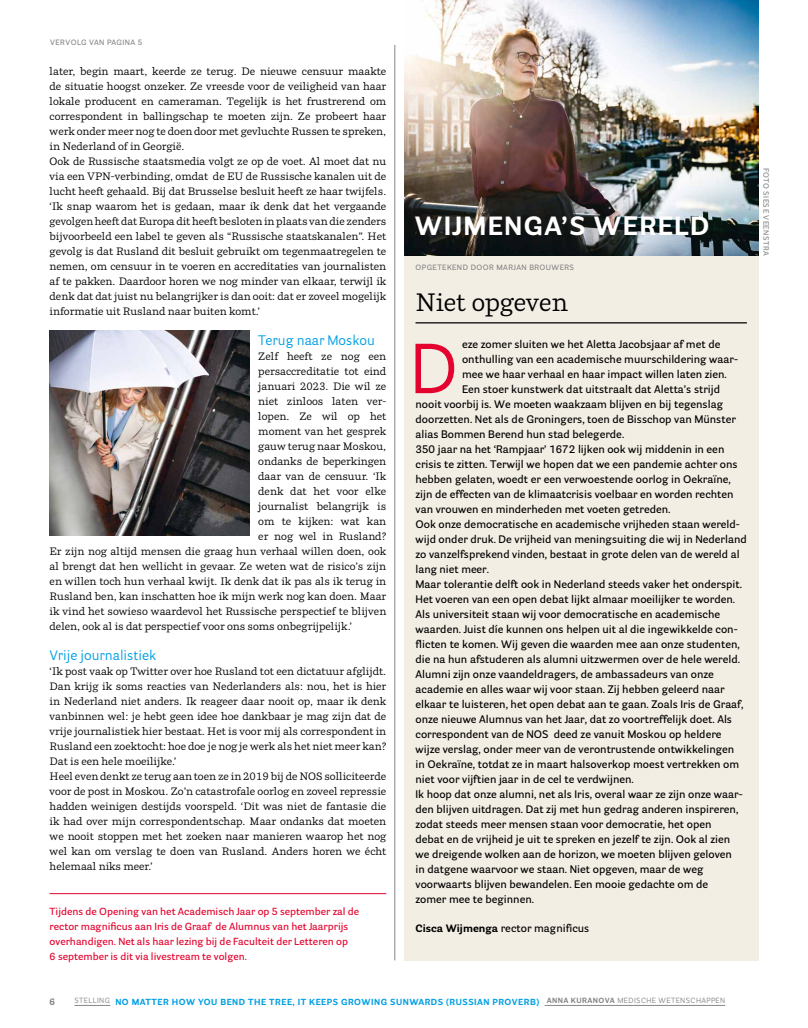
<style>
.page{position:relative;width:808px;height:1028px;background:#fff}
.page>*{position:absolute;margin:0;border:0;box-sizing:border-box;transform-origin:0 0}
.t1{font:70.25px "Parry Grotesque";color:#e4032e}
.t2{font:700 26.25px "Parry Grotesque";letter-spacing:.05em;color:#fff}
.t3{font:25px "Parry";color:#000}
.t4{font:13.75px "Parry Grotesque";color:#009fe3}
.t5{font:10.62px/15px "Parry";color:#000}
.t6{font:600 10.62px "Parry Grotesque";color:#000}
.t7{font:600 10px/15px "Parry Grotesque";color:#e4032e}
.t8{font:700 9.38px "Parry Grotesque";color:#878686}
.t9{font:700 8.75px "Parry Grotesque";letter-spacing:.06em;color:#009fe3}
.t10{font:600 7.5px "Parry Grotesque";letter-spacing:.06em;color:#878686}
.s1{font-weight:700}
</style>
<div class="page">
<div style="left:404px;top:45px;width:354px;height:915px;background:#f3eee4"></div>
<hr style="left:394px;top:45px;width:1px;height:915px;background:#878686">
<hr style="left:415px;top:322px;width:332px;height:1px;background:#000">
<img style="left:404px;top:0;width:354px;height:255px">
<hr style="left:74px;top:1005px;width:36px;height:1px;background:#878686">
<hr style="left:547px;top:1005px;width:178px;height:1px;background:#878686">
<img style="left:50px;top:330px;width:199px;height:205px">
<hr style="left:50px;top:893px;width:336px;height:1px;background:#e4032e">
<p class="t10" style="left:50px;top:38px;width:94px">VERVOLG VAN PAGINA 5</p>
<p class="t5" style="left:50px;top:64px;width:338px">later, begin maart, keerde ze terug. De nieuwe censuur maakte de situatie hoogst onzeker. Ze vreesde voor de veiligheid van haar lokale producent en cameraman. Tegelijk is het frustrerend om correspondent in ballingschap te moeten zijn. Ze probeert haar werk onder meer nog te doen door met gevluchte Russen te spreken, in Nederland of in Georgië.<br>Ook de Russische staatsmedia volgt ze op de voet. Al moet dat nu via een VPN-verbinding, omdat de EU de Russische kanalen uit de lucht heeft gehaald. Bij dat Brusselse besluit heeft ze haar twijfels. ‘Ik snap waarom het is gedaan, maar ik denk dat het vergaande gevolgen heeft dat Europa dit heeft besloten in plaats van die zenders bijvoorbeeld een label te geven als “Russische staatskanalen”. Het gevolg is dat Rusland dit besluit gebruikt om tegenmaatregelen te nemen, om censuur in te voeren en accreditaties van journalisten af te pakken. Daardoor horen we nog minder van elkaar, terwijl ik denk dat dat juist nu belangrijker is dan ooit: dat er zoveel mogelijk informatie uit Rusland naar buiten komt.’</p>
<p class="t4" style="left:258px;top:332px;width:118px">Terug naar Moskou</p>
<p class="t5" style="left:258px;top:349px;width:129px">Zelf heeft ze nog een</p>
<p class="t5" style="left:258px;top:364px;width:129px">persaccreditatie tot eind</p>
<p class="t5" style="left:258px;top:379px;width:129px">januari 2023. Die wil ze</p>
<p class="t5" style="left:258px;top:394px;width:129px">niet zinloos laten ver-</p>
<p class="t5" style="left:258px;top:409px;width:129px">lopen. Ze wil op het</p>
<p class="t5" style="left:258px;top:424px;width:129px">moment van het gesprek</p>
<p class="t5" style="left:258px;top:439px;width:129px">gauw terug naar Moskou,</p>
<p class="t5" style="left:258px;top:454px;width:129px">ondanks de beperkingen</p>
<p class="t5" style="left:258px;top:469px;width:129px">daar van de censuur. ‘Ik</p>
<p class="t5" style="left:258px;top:484px;width:129px">denk dat het voor elke</p>
<p class="t5" style="left:258px;top:499px;width:129px">journalist belangrijk is</p>
<p class="t5" style="left:258px;top:514px;width:129px">om te kijken: wat kan</p>
<p class="t5" style="left:258px;top:529px;width:129px">er nog wel in Rusland?</p>
<p class="t5" style="left:50px;top:544px;width:338px">Er zijn nog altijd mensen die graag hun verhaal willen doen, ook</p>
<p class="t5" style="left:50px;top:559px;width:338px">al brengt dat hen wellicht in gevaar. Ze weten wat de risico’s zijn</p>
<p class="t5" style="left:50px;top:574px;width:338px">en willen toch hun verhaal kwijt. Ik denk dat ik pas als ik terug in</p>
<p class="t5" style="left:50px;top:589px;width:338px">Rusland ben, kan inschatten hoe ik mijn werk nog kan doen. Maar</p>
<p class="t5" style="left:50px;top:604px;width:338px">ik vind het sowieso waardevol het Russische perspectief te blijven</p>
<p class="t5" style="left:50px;top:619px;width:304px">delen, ook al is dat perspectief voor ons soms onbegrijpelijk.’</p>
<p class="t4" style="left:50px;top:647px;width:108px">Vrije journalistiek</p>
<p class="t5" style="left:50px;top:664px;width:338px">‘Ik post vaak op Twitter over hoe Rusland tot een dictatuur afglijdt.<br>Dan krijg ik soms reacties van Nederlanders als: nou, het is hier in Nederland niet anders. Ik reageer daar nooit op, maar ik denk vanbinnen wel: je hebt geen idee hoe dankbaar je mag zijn dat de vrije journalistiek hier bestaat. Het is voor mij als correspondent in Rusland een zoektocht: hoe doe je nog je werk als het niet meer kan?<br>Dat is een hele moeilijke.’<br>Heel even denkt ze terug aan toen ze in 2019 bij de NOS solliciteerde voor de post in Moskou. Zo’n catastrofale oorlog en zoveel repressie hadden weinigen destijds voorspeld. ‘Dit was niet de fantasie die ik had over mijn correspondentschap. Maar ondanks dat moeten we nooit stoppen met het zoeken naar manieren waarop het nog wel kan om verslag te doen van Rusland. Anders horen we écht helemaal niks meer.’</p>
<p class="t7" style="left:50px;top:904px;width:311px">Tijdens de Opening van het Academisch Jaar op 5 september zal de rector magnificus aan Iris de Graaf de Alumnus van het Jaarprijs overhandigen. Net als haar lezing bij de Faculteit der Letteren op<br>6 september is dit via livestream te volgen.</p>
<h2 class="t2" style="left:415px;top:209px;width:296px">WIJMENGA’S WERELD</h2>
<p class="t10" style="left:415px;top:263px;width:160px">OPGETEKEND DOOR MARJAN BROUWERS</p>
<h3 class="t3" style="left:415px;top:287px;width:154px">Niet opgeven</h3>
<h1 class="t1" style="left:410px;top:325px;width:50px">D</h1>
<p class="t6" style="left:462px;top:337px;width:260px">eze zomer sluiten we het Aletta Jacobsjaar af met de</p>
<p class="t6" style="left:462px;top:352px;width:277px">onthulling van een academische muurschildering waar-</p>
<p class="t6" style="left:462px;top:367px;width:266px">mee we haar verhaal en haar impact willen laten zien.</p>
<p class="t6" style="left:462px;top:382px;width:260px">Een stoer kunstwerk dat uitstraalt dat Aletta’s strijd</p>
<p class="t6" style="left:415px;top:397px;width:309px">nooit voorbij is. We moeten waakzaam blijven en bij tegenslag</p>
<p class="t6" style="left:415px;top:412px;width:322px">doorzetten. Net als de Groningers, toen de Bisschop van Münster</p>
<p class="t6" style="left:415px;top:427px;width:210px">alias Bommen Berend hun stad belegerde.</p>
<p class="t6" style="left:415px;top:442px;width:310px">350 jaar na het ‘Rampjaar’ 1672 lijken ook wij middenin in een</p>
<p class="t6" style="left:415px;top:457px;width:324px">crisis te zitten. Terwijl we hopen dat we een pandemie achter ons</p>
<p class="t6" style="left:415px;top:472px;width:317px">hebben gelaten, woedt er een verwoestende oorlog in Oekraïne,</p>
<p class="t6" style="left:415px;top:487px;width:320px">zijn de effecten van de klimaatcrisis voelbaar en worden rechten</p>
<p class="t6" style="left:415px;top:502px;width:257px">van vrouwen en minderheden met voeten getreden.</p>
<p class="t6" style="left:415px;top:517px;width:326px">Ook onze democratische en academische vrijheden staan wereld-</p>
<p class="t6" style="left:415px;top:532px;width:333px">wijd onder druk. De vrijheid van meningsuiting die wij in Nederland</p>
<p class="t6" style="left:415px;top:547px;width:326px">zo vanzelfsprekend vinden, bestaat in grote delen van de wereld al</p>
<p class="t6" style="left:415px;top:562px;width:75px">lang niet meer.</p>
<p class="t6" style="left:415px;top:577px;width:328px">Maar tolerantie delft ook in Nederland steeds vaker het onderspit.</p>
<p class="t6" style="left:415px;top:592px;width:321px">Het voeren van een open debat lijkt almaar moeilijker te worden.</p>
<p class="t6" style="left:415px;top:607px;width:306px">Als universiteit staan wij voor democratische en academische</p>
<p class="t6" style="left:415px;top:622px;width:324px">waarden. Juist díe kunnen ons helpen uit al die ingewikkelde con-</p>
<p class="t6" style="left:415px;top:637px;width:326px">flicten te komen. Wij geven die waarden mee aan onze studenten,</p>
<p class="t6" style="left:415px;top:652px;width:326px">die na hun afstuderen als alumni uitzwermen over de hele wereld.</p>
<p class="t6" style="left:415px;top:667px;width:300px">Alumni zijn onze vaandeldragers, de ambassadeurs van onze</p>
<p class="t6" style="left:415px;top:682px;width:311px">academie en alles waar wij voor staan. Zij hebben geleerd naar</p>
<p class="t6" style="left:415px;top:697px;width:329px">elkaar te luisteren, het open debat aan te gaan. Zoals Iris de Graaf,</p>
<p class="t6" style="left:415px;top:712px;width:318px">onze nieuwe Alumnus van het Jaar, dat zo voortreffelijk doet. Als</p>
<p class="t6" style="left:415px;top:727px;width:308px">correspondent van de NOS deed ze vanuit Moskou op heldere</p>
<p class="t6" style="left:415px;top:742px;width:320px">wijze verslag, onder meer van de verontrustende ontwikkelingen</p>
<p class="t6" style="left:415px;top:757px;width:325px">in Oekraïne, totdat ze in maart halsoverkop moest vertrekken om</p>
<p class="t6" style="left:415px;top:772px;width:220px">niet voor vijftien jaar in de cel te verdwijnen.</p>
<p class="t6" style="left:415px;top:787px;width:329px">Ik hoop dat onze alumni, net als Iris, overal waar ze zijn onze waar-</p>
<p class="t6" style="left:415px;top:802px;width:324px">den blijven uitdragen. Dat zij met hun gedrag anderen inspireren,</p>
<p class="t6" style="left:415px;top:817px;width:297px">zodat steeds meer mensen staan voor democratie, het open</p>
<p class="t6" style="left:415px;top:832px;width:316px">debat en de vrijheid je uit te spreken en jezelf te zijn. Ook al zien</p>
<p class="t6" style="left:415px;top:847px;width:318px">we dreigende wolken aan de horizon, we moeten blijven geloven</p>
<p class="t6" style="left:415px;top:862px;width:290px">in datgene waarvoor we staan. Niet opgeven, maar de weg</p>
<p class="t6" style="left:415px;top:878px;width:294px">voorwaarts blijven bewandelen. Een mooie gedachte om de</p>
<p class="t6" style="left:415px;top:893px;width:120px">zomer mee te beginnen.</p>
<p class="t6" style="left:415px;top:921px;width:175px"><span class="s1">Cisca Wijmenga</span> rector magnificus</p>
<p class="t8" style="left:50px;top:996px;width:7px">6</p>
<p class="t9" style="left:74px;top:996px;width:652px"><sup>STELLING</sup> NO MATTER HOW YOU BEND THE TREE, IT KEEPS GROWING SUNWARDS (RUSSIAN PROVERB) <sup>ANNA</sup> <sup>KURANOVA</sup> <sup>MEDISCHE</sup> <sup>WETENSCHAPPEN</sup></p>
<p class="t10" style="left:771px;top:168px;width:89px;rotate:90deg">FOTO SIESE VEENSTRA</p>
</div>
